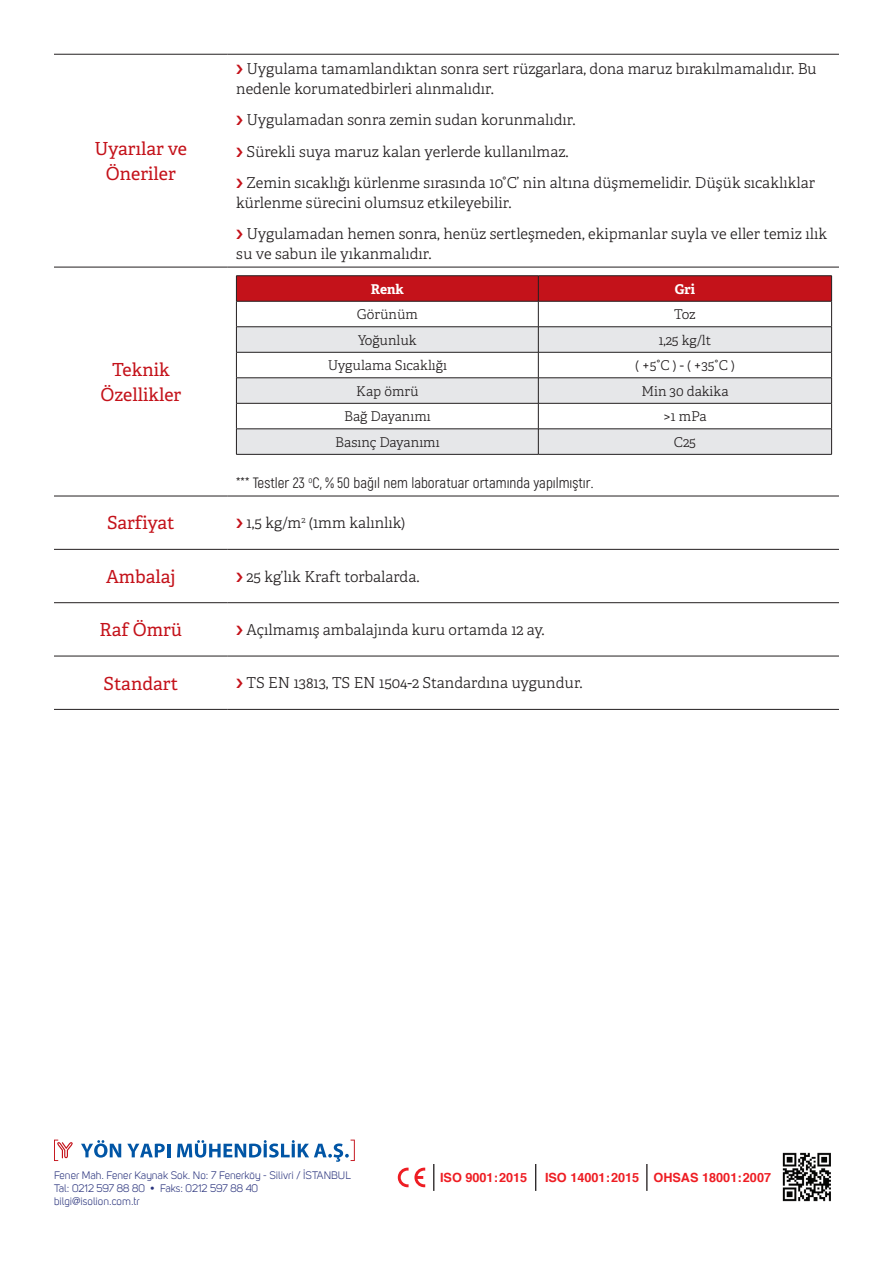
<style>
.page{position:relative;width:893px;height:1263px;background:#fff}
.page>*{position:absolute;margin:0;border:0;box-sizing:border-box;transform-origin:0 0}
.t1{font:18px/25.5px "Adelle";color:#c4121a;text-align:center}
.t2{font:300 15px/19.5px "Adelle";color:#231f20}
.t3{font:15px "Akrobat";color:#231f20}
.t4{font:300 13.5px "Adelle";color:#231f20}
.t5{font:700 13.5px "Adelle";color:#fff}
.t6{font:700 12.75px "Helvetica";color:#ee1d23}
.t7{font:10.8px "Uni Sans Book";color:#2a337d}
</style>
<div class="page">
<hr style="left:54px;top:54px;width:174px;height:1px;background:#231f20">
<hr style="left:228px;top:54px;width:611px;height:1px;background:#231f20">
<hr style="left:54px;top:267px;width:174px;height:1px;background:#231f20">
<hr style="left:228px;top:267px;width:611px;height:1px;background:#231f20">
<hr style="left:54px;top:496px;width:174px;height:1px;background:#231f20">
<hr style="left:228px;top:496px;width:611px;height:1px;background:#231f20">
<hr style="left:54px;top:549px;width:174px;height:1px;background:#231f20">
<hr style="left:228px;top:549px;width:611px;height:1px;background:#231f20">
<hr style="left:54px;top:602px;width:174px;height:1px;background:#231f20">
<hr style="left:228px;top:602px;width:611px;height:1px;background:#231f20">
<hr style="left:54px;top:656px;width:174px;height:1px;background:#231f20">
<hr style="left:228px;top:656px;width:611px;height:1px;background:#231f20">
<hr style="left:54px;top:709px;width:174px;height:1px;background:#231f20">
<hr style="left:228px;top:709px;width:611px;height:1px;background:#231f20">
<hr style="left:236px;top:275px;width:302px;height:1px;background:#231f20">
<hr style="left:538px;top:275px;width:294px;height:1px;background:#231f20">
<svg style="left:236px;top:276px;width:596px;height:178px"></svg>
<hr style="left:538px;top:429px;width:294px;height:1px;background:#231f20">
<hr style="left:236px;top:454px;width:302px;height:1px;background:#231f20">
<hr style="left:538px;top:454px;width:294px;height:1px;background:#231f20">
<img style="left:782px;top:1152px;width:49px;height:50px">
<svg style="left:54px;top:1139px;width:19px;height:22px"></svg>
<svg style="left:81px;top:1140px;width:40px;height:17px"></svg>
<svg style="left:127px;top:1143px;width:43px;height:14px"></svg>
<svg style="left:177px;top:1139px;width:178px;height:23px"></svg>
<svg style="left:398px;top:1167px;width:27px;height:20px"></svg>
<svg style="left:535px;top:1164px;width:1px;height:27px"></svg>
<svg style="left:433px;top:1164px;width:1px;height:27px"></svg>
<svg style="left:646px;top:1164px;width:1px;height:27px"></svg>
<p class="t1" style="left:95px;top:136px;width:94px">Uyarılar ve<br>Öneriler</p>
<p class="t1" style="left:100px;top:357px;width:82px">Teknik<br>Özellikler</p>
<p class="t2" style="left:236px;top:59px;width:582px;text-indent:10px">Uygulama tamamlandıktan sonra sert rüzgarlara, dona maruz bırakılmamalıdır. Bu nedenle korumatedbirleri alınmalıdır.</p>
<p class="t2" style="left:247px;top:110px;width:330px">Uygulamadan sonra zemin sudan korunmalıdır.</p>
<p class="t2" style="left:247px;top:142px;width:323px">Sürekli suya maruz kalan yerlerde kullanılmaz.</p>
<p class="t2" style="left:236px;top:173px;width:580px;text-indent:10px">Zemin sıcaklığı kürlenme sırasında 10°C’ nin altına düşmemelidir. Düşük sıcaklıklar kürlenme sürecini olumsuz etkileyebilir.</p>
<p class="t2" style="left:236px;top:224px;width:592px;text-indent:10px">Uygulamadan hemen sonra, henüz sertleşmeden, ekipmanlar suyla ve eller temiz ılık su ve sabun ile yıkanmalıdır.</p>
<p class="t5" style="left:371px;top:280px;width:35px">Renk</p>
<p class="t5" style="left:675px;top:280px;width:22px">Gri</p>
<p class="t4" style="left:357px;top:306px;width:63px">Görünüm</p>
<p class="t4" style="left:674px;top:306px;width:23px">Toz</p>
<p class="t4" style="left:358px;top:332px;width:60px">Yoğunluk</p>
<p class="t4" style="left:659px;top:332px;width:54px">1,25 kg/lt</p>
<p class="t4" style="left:328px;top:357px;width:121px">Uygulama Sıcaklığı</p>
<p class="t4" style="left:635px;top:357px;width:101px">( +5°C ) - ( +35°C )</p>
<p class="t4" style="left:356px;top:383px;width:64px">Kap ömrü</p>
<p class="t4" style="left:641px;top:383px;width:89px">Min 30 dakika</p>
<p class="t4" style="left:344px;top:408px;width:88px">Bağ Dayanımı</p>
<p class="t4" style="left:663px;top:408px;width:45px">&gt;1 mPa</p>
<p class="t4" style="left:335px;top:434px;width:106px">Basınç Dayanımı</p>
<p class="t4" style="left:674px;top:434px;width:24px">C25</p>
<p class="t3" style="left:236px;top:473px;width:359px">*** Testler 23 <sup>o</sup>C, % 50 bağıl nem laboratuar ortamında yapılmıştır.</p>
<p class="t1" style="left:107px;top:511px;width:69px">Sarfiyat</p>
<p class="t2" style="left:247px;top:513px;width:160px">1,5 kg/m<sup>2</sup> (1mm kalınlık)</p>
<p class="t1" style="left:106px;top:564px;width:71px">Ambalaj</p>
<p class="t2" style="left:247px;top:567px;width:174px">25 kg’lık Kraft torbalarda.</p>
<p class="t1" style="left:99px;top:617px;width:84px">Raf Ömrü</p>
<p class="t2" style="left:247px;top:620px;width:299px">Açılmamış ambalajında kuru ortamda 12 ay.</p>
<p class="t1" style="left:104px;top:671px;width:76px">Standart</p>
<p class="t2" style="left:247px;top:674px;width:337px">TS EN 13813, TS EN 1504-2 Standardına uygundur.</p>
<p class="t7" style="left:54px;top:1169px;width:298px">Fener Mah. Fener Kaynak Sok. No: 7 Fenerköy - Silivri / İSTANBUL</p>
<p class="t7" style="left:54px;top:1182px;width:206px">Tal: 0212 597 88 80 • Faks: 0212 597 88 40</p>
<p class="t7" style="left:54px;top:1195px;width:87px">bilgi@isolion.com.tr</p>
<p class="t6" style="left:440px;top:1167px;width:89px">ISO 9001:2015</p>
<p class="t6" style="left:545px;top:1167px;width:228px">ISO 14001:2015 OHSAS 18001:2007</p>
</div>
